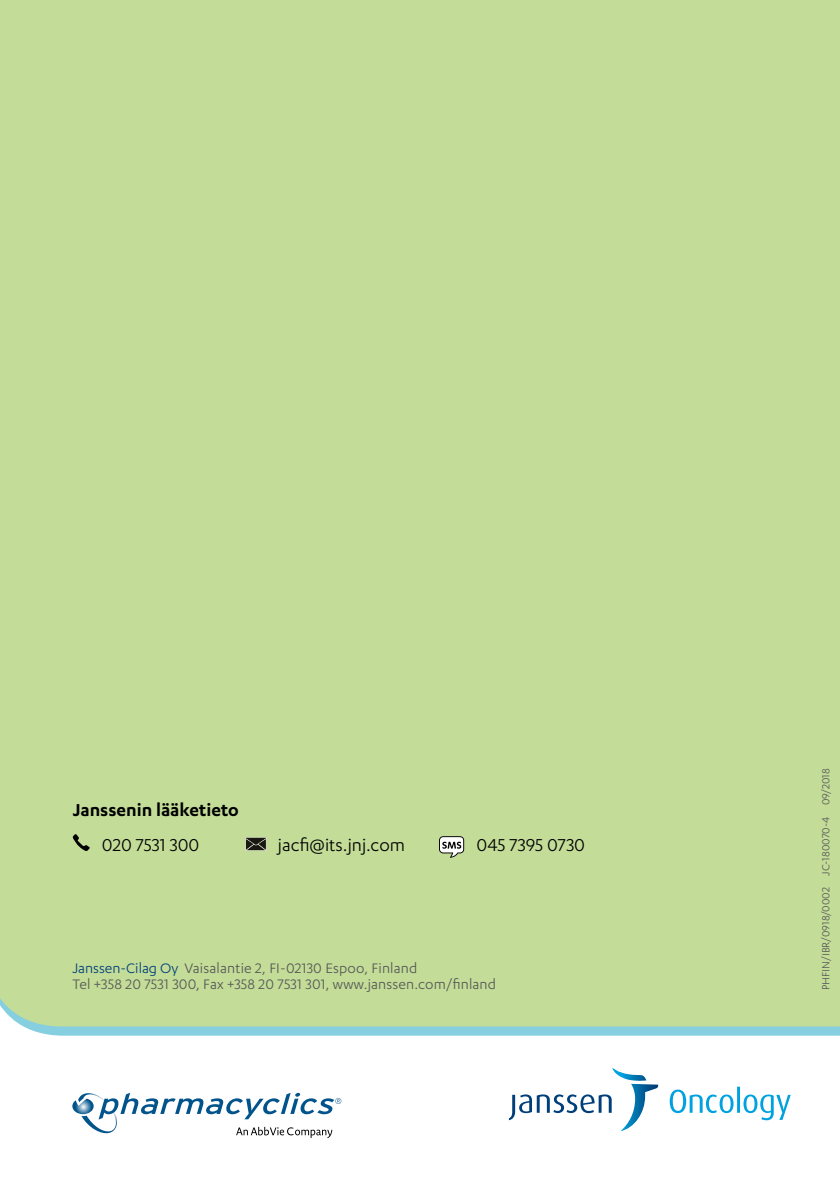
<style>
.page{position:relative;width:840px;height:1191px;background:#fff}
.page>*{position:absolute;margin:0;border:0;box-sizing:border-box;transform-origin:0 0}
.t1{font:20px "Karbon";color:#000}
.t2{font:600 20px "Karbon";color:#000}
.t3{font:16px/16px "Karbon";letter-spacing:.01em;color:#555756}
.t4{font:12px "Karbon";color:#555756}
.s1{color:#003f7a}
</style>
<div class="page">
<div style="left:0;top:0;width:839px;height:1026px;background:#c3dc98"></div>
<svg style="left:72px;top:1092px;width:269px;height:46px"></svg>
<svg style="left:669px;top:1086px;width:121px;height:34px"></svg>
<svg style="left:508px;top:1067px;width:149px;height:64px"></svg>
<svg style="left:245px;top:837px;width:21px;height:13px"></svg>
<svg style="left:72px;top:833px;width:18px;height:18px"></svg>
<svg style="left:439px;top:836px;width:25px;height:21px"></svg>
<p class="t2" style="left:73px;top:798px;width:167px">Janssenin lääketieto</p>
<p class="t1" style="left:102px;top:833px;width:99px">020 7531 300</p>
<p class="t1" style="left:278px;top:833px;width:129px">jacfi@its.jnj.com</p>
<p class="t1" style="left:476px;top:833px;width:110px">045 7395 0730</p>
<p class="t3" style="left:72px;top:959px;width:425px"><span class="s1">Janssen-Cilag Oy</span> Vaisalantie 2, FI-02130 Espoo, Finland<br>Tel +358 20 7531 300, Fax +358 20 7531 301, www.janssen.com/finland</p>
<p class="t4" style="left:818px;top:990px;width:223px;rotate:-90deg">PHFIN/IBR/0918/0002 JC-180070-4 09/2018</p>
</div>
